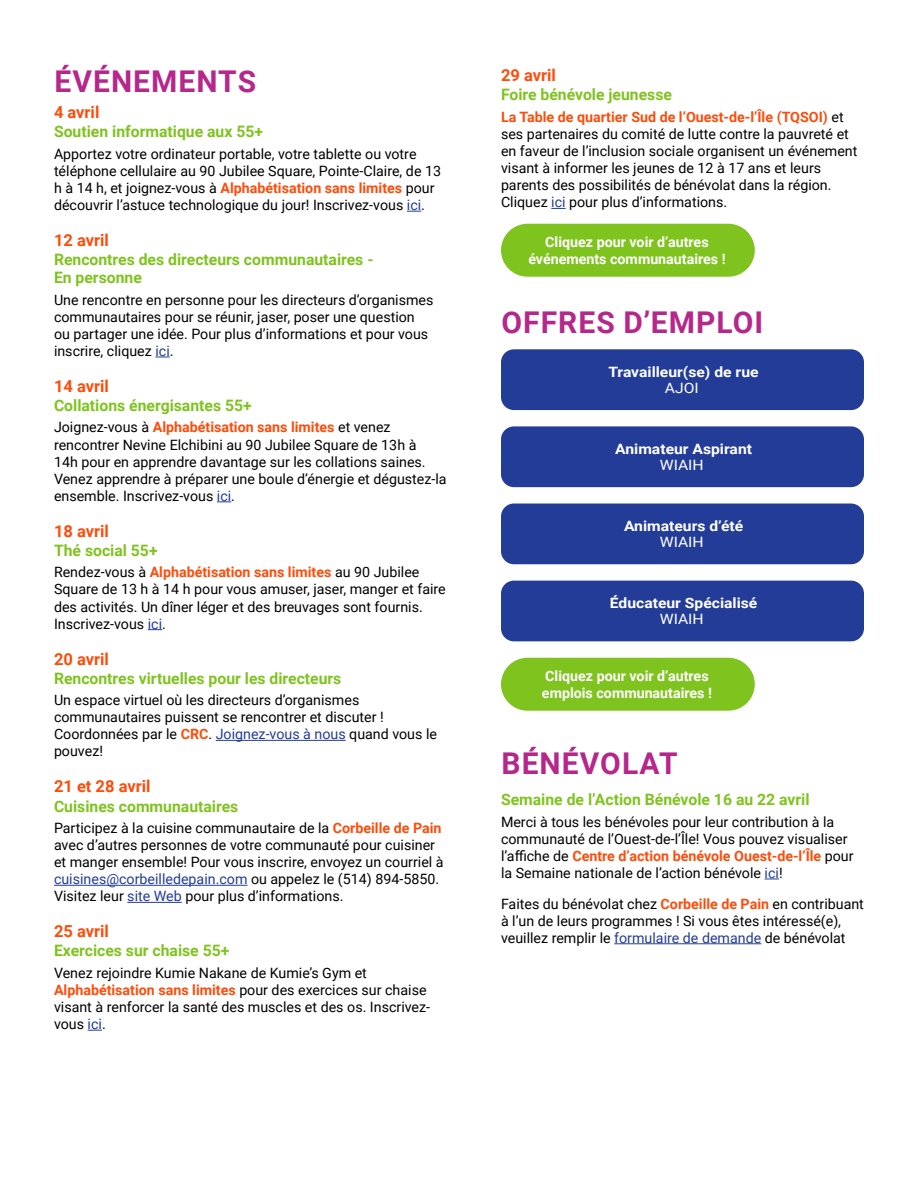
<style>
.page{position:relative;width:918px;height:1188px;background:#fff}
.page>*{position:absolute;margin:0;border:0;box-sizing:border-box;transform-origin:0 0}
.t1{font:700 30px "Roboto";letter-spacing:.035em;color:#b6278b}
.t2{font:700 16.5px "Roboto";color:#fe4c0b}
.t3{font:700 15.75px/18px "Roboto";color:#7fc31f}
.t4{font:14.25px/17.1px "Roboto";color:#000}
.t5{font:700 14.25px/17.1px "Roboto";color:#fff;text-align:center}
.t6{font:700 14.25px "Roboto";color:#fff;scale:1.1 1}
.t7{font:14.25px "Roboto";color:#fff;scale:1.1 1}
.s1{font-weight:700;color:#fe4c0b}
.s2{color:#233c97}
</style>
<div class="page">
<svg style="left:551px;top:208px;width:15px;height:1px"></svg>
<svg style="left:765px;top:879px;width:14px;height:1px"></svg>
<hr style="left:614px;top:943px;width:147px;height:1px;background:#233c97">
<div style="left:501px;top:224px;width:254px;height:53px;background:#7fc31f;border-radius:26px"></div>
<div style="left:501px;top:349px;width:363px;height:61px;background:#233c97;border-radius:13px"></div>
<div style="left:501px;top:426px;width:363px;height:61px;background:#233c97;border-radius:13px"></div>
<div style="left:501px;top:504px;width:363px;height:60px;background:#233c97;border-radius:13px"></div>
<div style="left:501px;top:581px;width:363px;height:60px;background:#233c97;border-radius:13px"></div>
<div style="left:501px;top:658px;width:254px;height:53px;background:#7fc31f;border-radius:26px"></div>
<svg style="left:407px;top:211px;width:14px;height:1px"></svg>
<svg style="left:155px;top:357px;width:15px;height:1px"></svg>
<svg style="left:217px;top:502px;width:14px;height:1px"></svg>
<svg style="left:148px;top:629px;width:14px;height:1px"></svg>
<hr style="left:216px;top:740px;width:130px;height:1px;background:#233c97">
<hr style="left:54px;top:885px;width:193px;height:1px;background:#233c97">
<hr style="left:127px;top:902px;width:55px;height:1px;background:#233c97">
<svg style="left:88px;top:1030px;width:14px;height:1px"></svg>
<h1 class="t1" style="left:55px;top:60px;width:203px">ÉVÉNEMENTS</h1>
<p class="t2" style="left:54px;top:101px;width:47px">4 avril</p>
<p class="t3" style="left:54px;top:122px;width:211px">Soutien informatique aux 55+</p>
<p class="t4" style="left:54px;top:145px;width:389px">Apportez votre ordinateur portable, votre tablette ou votre téléphone cellulaire au 90 Jubilee Square, Pointe-Claire, de 13 h à 14 h, et joignez-vous à <span class="s1">Alphabétisation sans limites</span> pour découvrir l’astuce technologique du jour! Inscrivez-vous <span class="s2">ici</span>.</p>
<p class="t2" style="left:54px;top:229px;width:56px">12 avril</p>
<p class="t3" style="left:54px;top:250px;width:321px">Rencontres des directeurs communautaires -<br>En personne</p>
<p class="t4" style="left:54px;top:290px;width:381px">Une rencontre en personne pour les directeurs d’organismes communautaires pour se réunir, jaser, poser une question ou partager une idée. Pour plus d’informations et pour vous inscrire, cliquez <span class="s2">ici</span>.</p>
<p class="t2" style="left:54px;top:374px;width:56px">14 avril</p>
<p class="t3" style="left:54px;top:396px;width:199px">Collations énergisantes 55+</p>
<p class="t4" style="left:54px;top:418px;width:394px">Joignez-vous à <span class="s1">Alphabétisation sans limites</span> et venez rencontrer Nevine Elchibini au 90 Jubilee Square de 13h à<br>14h pour en apprendre davantage sur les collations saines.<br>Venez apprendre à préparer une boule d’énergie et dégustez-la ensemble. Inscrivez-vous <span class="s2">ici</span>.</p>
<p class="t2" style="left:54px;top:519px;width:56px">18 avril</p>
<p class="t3" style="left:54px;top:541px;width:105px">Thé social 55+</p>
<p class="t4" style="left:54px;top:563px;width:393px">Rendez-vous à <span class="s1">Alphabétisation sans limites</span> au 90 Jubilee Square de 13 h à 14 h pour vous amuser, jaser, manger et faire des activités. Un dîner léger et des breuvages sont fournis.<br>Inscrivez-vous <span class="s2">ici</span>.</p>
<p class="t2" style="left:54px;top:647px;width:56px">20 avril</p>
<p class="t3" style="left:54px;top:669px;width:289px">Rencontres virtuelles pour les directeurs</p>
<p class="t4" style="left:54px;top:691px;width:385px">Un espace virtuel où les directeurs d’organismes communautaires puissent se rencontrer et discuter !<br>Coordonnées par le <span class="s1">CRC</span>. <span class="s2">Joignez-vous à nous</span> quand vous le pouvez!</p>
<p class="t2" style="left:54px;top:775px;width:98px">21 et 28 avril</p>
<p class="t3" style="left:54px;top:796px;width:186px">Cuisines communautaires</p>
<p class="t4" style="left:54px;top:819px;width:391px">Participez à la cuisine communautaire de la <span class="s1">Corbeille de Pain </span>avec d’autres personnes de votre communauté pour cuisiner et manger ensemble! Pour vous inscrire, envoyez un courriel à <span class="s2">cuisines@corbeilledepain.com</span> ou appelez le (514) 894-5850.<br>Visitez leur <span class="s2">site Web</span> pour plus d’informations.</p>
<p class="t2" style="left:54px;top:920px;width:56px">25 avril</p>
<p class="t3" style="left:54px;top:941px;width:177px">Exercices sur chaise 55+</p>
<p class="t4" style="left:54px;top:964px;width:378px">Venez rejoindre Kumie Nakane de Kumie’s Gym et <span class="s1">Alphabétisation sans limites</span> pour des exercices sur chaise visant à renforcer la santé des muscles et des os. Inscrivez&shy;vous <span class="s2">ici</span>.</p>
<p class="t2" style="left:501px;top:64px;width:56px">29 avril</p>
<p class="t3" style="left:501px;top:85px;width:173px">Foire bénévole jeunesse</p>
<p class="t4" style="left:501px;top:108px;width:358px"><span class="s1">La Table de quartier Sud de l’Ouest-de-l’Île (TQSOI)</span> et ses partenaires du comité de lutte contre la pauvreté et en faveur de l’inclusion sociale organisent un événement visant à informer les jeunes de 12 à 17 ans et leurs parents des possibilités de bénévolat dans la région.<br>Cliquez <span class="s2">ici</span> pour plus d’informations.</p>
<p class="t5" style="left:528px;top:233px;width:199px">Cliquez pour voir d’autres événements communautaires !</p>
<h1 class="t1" style="left:502px;top:301px;width:263px">OFFRES D’EMPLOI</h1>
<p class="t6" style="left:608px;top:361px;width:138px">Travailleur(se) de rue</p>
<p class="t7" style="left:665px;top:378px;width:32px">AJOI</p>
<p class="t6" style="left:615px;top:439px;width:126px">Animateur Aspirant</p>
<p class="t7" style="left:660px;top:455px;width:41px">WIAIH</p>
<p class="t6" style="left:624px;top:516px;width:110px">Animateurs d’été</p>
<p class="t7" style="left:660px;top:532px;width:41px">WIAIH</p>
<p class="t6" style="left:610px;top:593px;width:136px">Éducateur Spécialisé</p>
<p class="t7" style="left:660px;top:609px;width:41px">WIAIH</p>
<p class="t5" style="left:542px;top:667px;width:172px;text-align:left">Cliquez pour voir d’autres emplois communautaires !</p>
<h1 class="t1" style="left:502px;top:742px;width:178px">BÉNÉVOLAT</h1>
<p class="t3" style="left:501px;top:790px;width:310px">Semaine de l’Action Bénévole 16 au 22 avril</p>
<p class="t4" style="left:501px;top:812px;width:354px">Merci à tous les bénévoles pour leur contribution à la communauté de l’Ouest-de-l’Île! Vous pouvez visualiser l’affiche de <span class="s1">Centre d’action bénévole Ouest-de-l’Île</span> pour la Semaine nationale de l’action bénévole <span class="s2">ici</span>!</p>
<p class="t4" style="left:501px;top:894px;width:364px">Faites du bénévolat chez <span class="s1">Corbeille de Pain</span> en contribuant à l’un de leurs programmes ! Si vous êtes intéressé(e), veuillez remplir le <span class="s2">formulaire de demande</span> de bénévolat</p>
</div>
